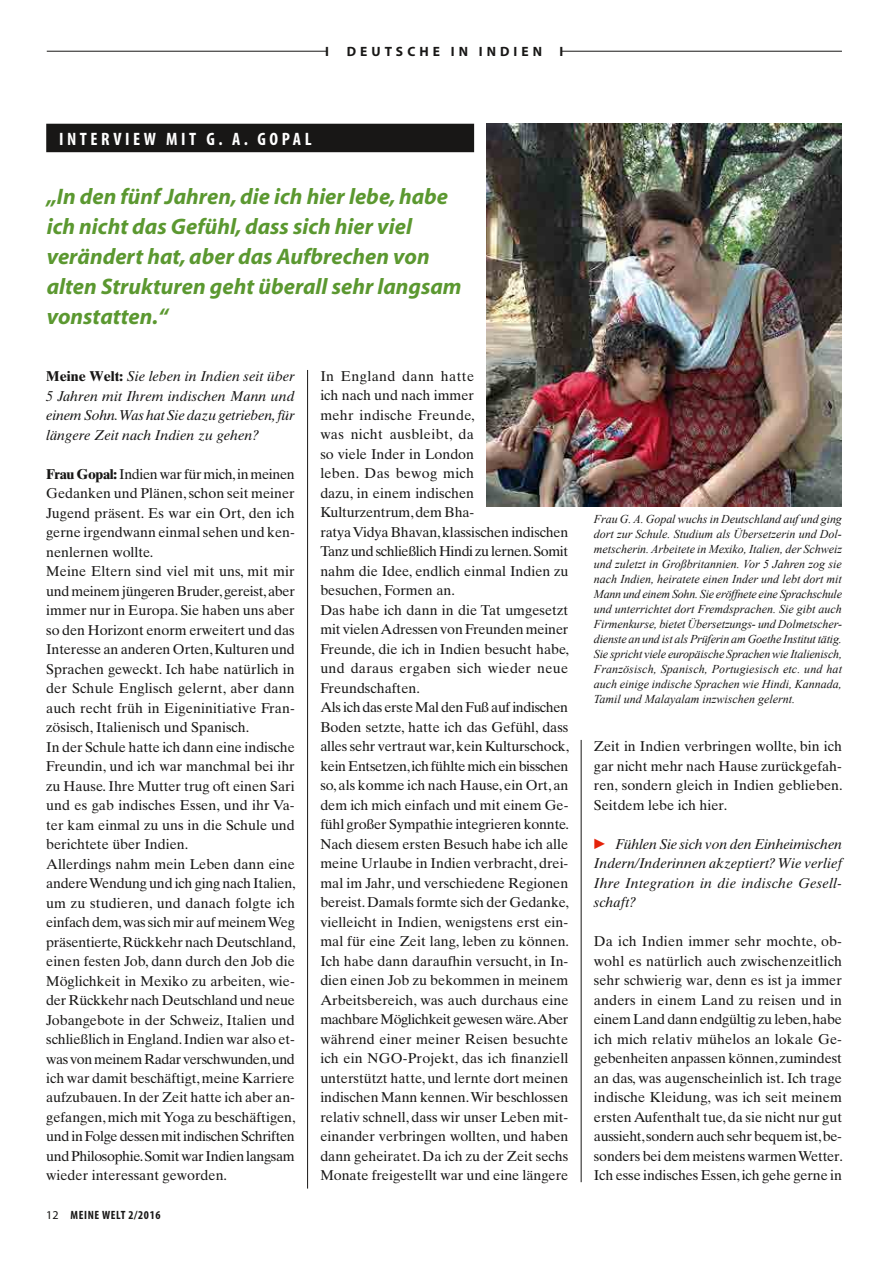
<style>
.page{position:relative;width:893px;height:1263px;background:#fff}
.page>*{position:absolute;margin:0;border:0;box-sizing:border-box;transform-origin:0 0}
.t1{font:italic 700 22.5px/30px "Myriad";color:#5b9830}
.t2{font:700 condensed 18px "Myriad";letter-spacing:.2em;color:#fff}
.t3{font:14.25px/19.5px "Times Ten";color:#181716}
.t4{font:italic 14.25px/19.5px "Times Ten";color:#181716;text-align:justify}
.t5{font:700 13.5px "Myriad";letter-spacing:.3em;color:#181716}
.t6{font:italic 12px/15px "Times New Roman";color:#181716;text-align:justify}
.t7{font:700 condensed 12px "Myriad";letter-spacing:.05em;color:#181716}
.s1{font-weight:700;font-style:normal}
.s2{font-weight:700}
.s3{font-weight:400;font-stretch:normal}
.s4{font-family:"Mathematical Pi Six";font-style:normal;color:#e4220a}
</style>
<div class="page">
<hr style="left:47px;top:51px;width:795px;height:1px;background:#181716">
<div style="left:327px;top:39px;width:234px;height:18px;background:#fff"></div>
<hr style="left:307px;top:370px;width:1px;height:818px;background:#181716">
<hr style="left:581px;top:740px;width:1px;height:442px;background:#181716">
<div style="left:46px;top:124px;width:428px;height:28px;background:#181716"></div>
<img style="left:487px;top:124px;width:355px;height:383px">
<p class="t5" style="left:325px;top:44px;width:5px">I</p>
<p class="t5" style="left:347px;top:44px;width:197px">DEUTSCHE IN INDIEN</p>
<p class="t5" style="left:560px;top:44px;width:5px">I</p>
<p class="t2" style="left:59px;top:130px;width:254px">INTERVIEW MIT G. A. GOPAL</p>
<h1 class="t1" style="left:47px;top:182px;width:416px">„In den fünf Jahren, die ich hier lebe, habe ich nicht das Gefühl, dass sich hier viel verändert hat, aber das Aufbrechen von alten Strukturen geht überall sehr langsam vonstatten.“</h1>
<p class="t4" style="left:46px;top:366px;width:250px"><span class="s1">Meine Welt:</span> Sie leben in Indien seit über 5 Jahren mit Ihrem indischen Mann und einem Sohn. Was hat Sie dazu getrieben, für längere Zeit nach Indien zu gehen?</p>
<p class="t3" style="left:46px;top:464px;width:251px"><span class="s2">Frau Gopal:</span> Indien war für mich, in meinen Gedanken und Plänen, schon seit meiner Jugend präsent. Es war ein Ort, den ich gerne irgendwann einmal sehen und ken&shy;nenlernen wollte.<br>Meine Eltern sind viel mit uns, mit mir und meinem jüngeren Bruder, gereist, aber immer nur in Europa. Sie haben uns aber so den Horizont enorm erweitert und das Interesse an anderen Orten, Kulturen und Sprachen geweckt. Ich habe natürlich in der Schule Englisch gelernt, aber dann auch recht früh in Eigeninitiative Fran&shy;zösisch, Italienisch und Spanisch.<br>In der Schule hatte ich dann eine indische Freundin, und ich war manchmal bei ihr zu Hause. Ihre Mutter trug oft einen Sari und es gab indisches Essen, und ihr Va&shy;ter kam einmal zu uns in die Schule und berichtete über Indien.<br>Allerdings nahm mein Leben dann eine andere Wendung und ich ging nach Italien, um zu studieren, und danach folgte ich einfach dem, was sich mir auf meinem Weg präsentierte, Rückkehr nach Deutschland, einen festen Job, dann durch den Job die Möglichkeit in Mexiko zu arbeiten, wie&shy;der Rückkehr nach Deutschland und neue Jobangebote in der Schweiz, Italien und schließlich in England. Indien war also et&shy;was von meinem Radar verschwunden, und ich war damit beschäftigt, meine Karriere aufzubauen. In der Zeit hatte ich aber an&shy;gefangen, mich mit Yoga zu beschäftigen, und in Folge dessen mit indischen Schriften und Philosophie. Somit war Indien langsam wieder interessant geworden.</p>
<p class="t7" style="left:46px;top:1209px;width:116px"><span class="s3">12</span> MEINE WELT 2/2016</p>
<p class="t3" style="left:320px;top:366px;width:250px">In England dann hatte<br>ich nach und nach immer<br>mehr indische Freunde,<br>was nicht ausbleibt, da<br>so viele Inder in London<br>leben. Das bewog mich<br>dazu, in einem indischen Kulturzentrum, dem Bha-<br>ratya Vidya Bhavan, klassischen indischen Tanz und schließlich Hindi zu lernen. Somit nahm die Idee, endlich einmal Indien zu besuchen, Formen an.<br>Das habe ich dann in die Tat umgesetzt mit vielen Adressen von Freunden meiner Freunde, die ich in Indien besucht habe, und daraus ergaben sich wieder neue Freundschaften.<br>Als ich das erste Mal den Fuß auf indischen Boden setzte, hatte ich das Gefühl, dass alles sehr vertraut war, kein Kulturschock, kein Entsetzen, ich fühlte mich ein bisschen so, als komme ich nach Hause, ein Ort, an dem ich mich einfach und mit einem Ge&shy;fühl großer Sympathie integrieren konnte.<br>Nach diesem ersten Besuch habe ich alle meine Urlaube in Indien verbracht, drei&shy;mal im Jahr, und verschiedene Regionen bereist. Damals formte sich der Gedanke, vielleicht in Indien, wenigstens erst ein&shy;mal für eine Zeit lang, leben zu können.<br>Ich habe dann daraufhin versucht, in In&shy;dien einen Job zu bekommen in meinem Arbeitsbereich, was auch durchaus eine machbare Möglichkeit gewesen wäre. Aber während einer meiner Reisen besuchte ich ein NGO-Projekt, das ich finanziell unterstützt hatte, und lernte dort meinen indischen Mann kennen. Wir beschlossen relativ schnell, dass wir unser Leben mit&shy;einander verbringen wollten, und haben dann geheiratet. Da ich zu der Zeit sechs Monate freigestellt war und eine längere</p>
<p class="t6" style="left:594px;top:511px;width:250px">Frau G. A. Gopal wuchs in Deutschland auf und ging dort zur Schule. Studium als Übersetzerin und Dol&shy;metscherin. Arbeitete in Mexiko, Italien, der Schweiz und zuletzt in Großbritannien. Vor 5 Jahren zog sie nach Indien, heiratete einen Inder und lebt dort mit Mann und einem Sohn. Sie eröffnete eine Sprachschule und unterrichtet dort Fremdsprachen. Sie gibt auch Firmenkurse, bietet Übersetzungs- und Dolmetscher&shy;dienste an und ist als Prüferin am Goethe Institut tätig.<br>Sie spricht viele europäische Sprachen wie Italienisch, Französisch, Spanisch, Portugiesisch etc. und hat auch einige indische Sprachen wie Hindi, Kannada, Tamil und Malayalam inzwischen gelernt.</p>
<p class="t3" style="left:594px;top:736px;width:250px;text-align:justify">Zeit in Indien verbringen wollte, bin ich gar nicht mehr nach Hause zurückgefah&shy;ren, sondern gleich in Indien geblieben.<br>Seitdem lebe ich hier.</p>
<p class="t4" style="left:594px;top:834px;width:250px"><span class="s4">c</span> Fühlen Sie sich von den Einheimischen Indern/Inderinnen akzeptiert? Wie verlief Ihre Integration in die indische Gesell&shy;schaft?</p>
<p class="t3" style="left:594px;top:931px;width:250px;text-align:justify">Da ich Indien immer sehr mochte, ob&shy;wohl es natürlich auch zwischenzeitlich sehr schwierig war, denn es ist ja immer anders in einem Land zu reisen und in einem Land dann endgültig zu leben, habe ich mich relativ mühelos an lokale Ge&shy;gebenheiten anpassen können, zumindest an das, was augenscheinlich ist. Ich trage indische Kleidung, was ich seit meinem ersten Aufenthalt tue, da sie nicht nur gut aussieht, sondern auch sehr bequem ist, be&shy;sonders bei dem meistens warmen Wetter.<br>Ich esse indisches Essen, ich gehe gerne in</p>
</div>
